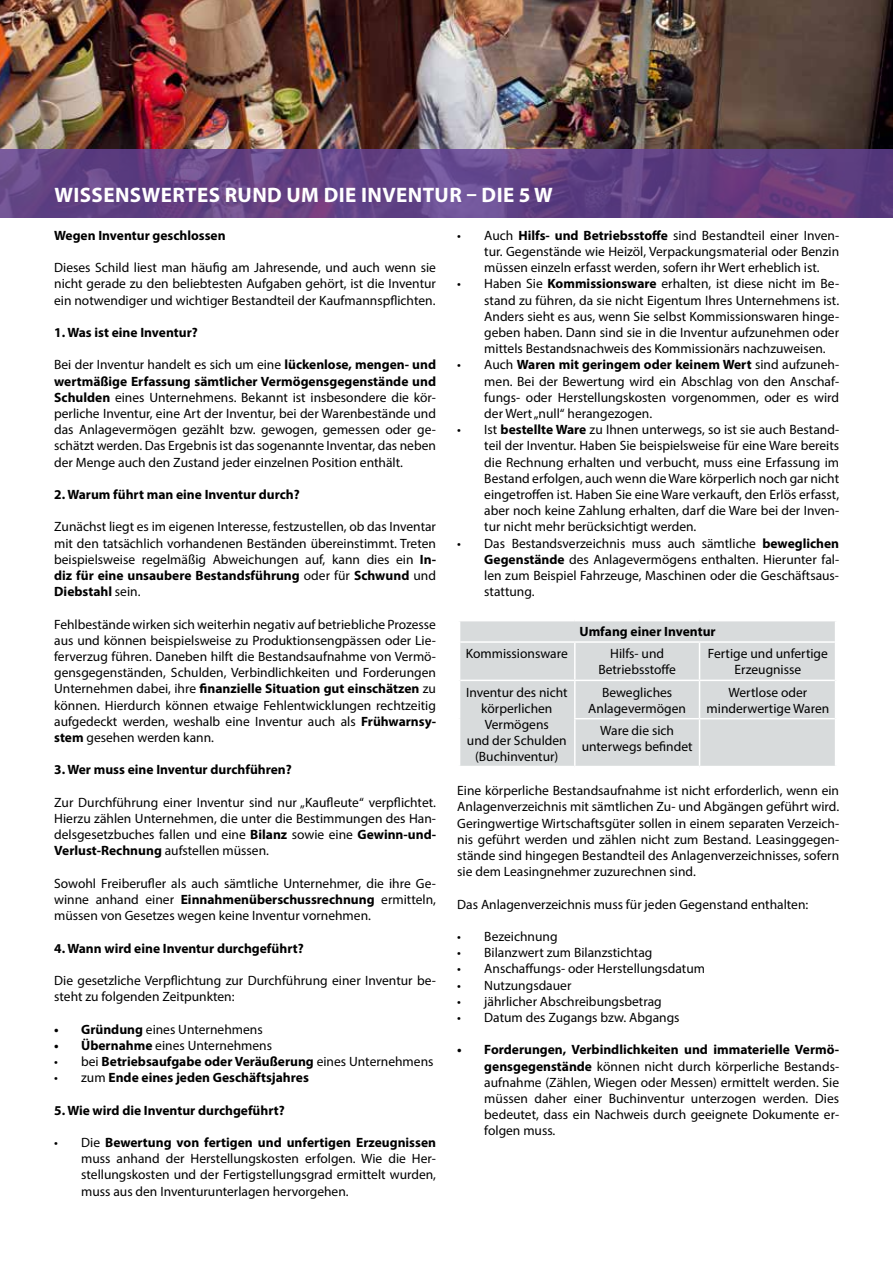
<style>
.page{position:relative;width:893px;height:1263px;background:#fff}
.page>*{position:absolute;margin:0;border:0;box-sizing:border-box;transform-origin:0 0}
.t1{font:700 21px "Myriad Pro";letter-spacing:.02em;color:#fff}
.t2{font:13.5px/16.2px "Myriad Pro";color:#000;text-align:justify}
.t3{font:700 13.5px "Myriad Pro";color:#000}
.s1{font-weight:700}
.s2{font-weight:400}
</style>
<div class="page">
<img style="left:0;top:0;width:893px;height:150px">
<svg style="left:0;top:150px;width:893px;height:68px;background:#644284"></svg>
<div style="left:460px;top:621px;width:375px;height:145px;background:#d8dbdc"></div>
<hr style="left:460px;top:641px;width:115px;height:2px;background:#fff">
<hr style="left:575px;top:641px;width:124px;height:2px;background:#fff">
<hr style="left:574px;top:643px;width:2px;height:37px;background:#fff">
<hr style="left:699px;top:641px;width:136px;height:2px;background:#fff">
<hr style="left:699px;top:643px;width:1px;height:37px;background:#fff">
<hr style="left:460px;top:680px;width:115px;height:1px;background:#fff">
<hr style="left:575px;top:680px;width:124px;height:1px;background:#fff">
<hr style="left:574px;top:681px;width:2px;height:37px;background:#fff">
<hr style="left:699px;top:680px;width:136px;height:1px;background:#fff">
<hr style="left:699px;top:681px;width:1px;height:37px;background:#fff">
<hr style="left:574px;top:718px;width:125px;height:1px;background:#fff">
<hr style="left:574px;top:719px;width:2px;height:47px;background:#fff">
<hr style="left:699px;top:718px;width:136px;height:1px;background:#fff">
<hr style="left:699px;top:719px;width:1px;height:47px;background:#fff">
<h1 class="t1" style="left:54px;top:181px;width:500px">WISSENSWERTES RUND UM DIE INVENTUR – DIE 5 W</h1>
<p class="t3" style="left:54px;top:226px;width:173px">Wegen Inventur geschlossen</p>
<p class="t2" style="left:54px;top:259px;width:383px">Dieses Schild liest man häufig am Jahresende, und auch wenn sie nicht gerade zu den beliebtesten Aufgaben gehört, ist die Inventur ein notwendiger und wichtiger Bestandteil der Kaufmannspflichten.</p>
<p class="t3" style="left:54px;top:324px;width:145px">1. Was ist eine Inventur?</p>
<p class="t2" style="left:54px;top:356px;width:383px">Bei der Inventur handelt es sich um eine <span class="s1">lückenlose, mengen- und wertmäßige Erfassung sämtlicher Vermögensgegenstände und Schulden</span> eines Unternehmens. Bekannt ist insbesondere die kör&shy;perliche Inventur, eine Art der Inventur, bei der Warenbestände und das Anlagevermögen gezählt bzw. gewogen, gemessen oder ge&shy;schätzt werden. Das Ergebnis ist das sogenannte Inventar, das neben der Menge auch den Zustand jeder einzelnen Position enthält.</p>
<p class="t3" style="left:54px;top:486px;width:247px">2. Warum führt man eine Inventur durch?</p>
<p class="t2" style="left:54px;top:518px;width:383px">Zunächst liegt es im eigenen Interesse, festzustellen, ob das Inventar mit den tatsächlich vorhandenen Beständen übereinstimmt. Treten beispielsweise regelmäßig Abweichungen auf, kann dies ein <span class="s1">In&shy;diz für eine unsaubere Bestandsführung</span> oder für <span class="s1">Schwund</span> und <span class="s1">Diebstahl</span> sein.</p>
<p class="t2" style="left:54px;top:616px;width:383px">Fehlbestände wirken sich weiterhin negativ auf betriebliche Prozesse aus und können beispielsweise zu Produktionsengpässen oder Lie&shy;ferverzug führen. Daneben hilft die Bestandsaufnahme von Vermö&shy;gensgegenständen, Schulden, Verbindlichkeiten und Forderungen Unternehmen dabei, ihre <span class="s1">finanzielle Situation gut einschätzen</span> zu können. Hierdurch können etwaige Fehlentwicklungen rechtzeitig aufgedeckt werden, weshalb eine Inventur auch als <span class="s1">Frühwarnsy&shy;stem</span> gesehen werden kann.</p>
<p class="t3" style="left:54px;top:761px;width:239px">3. Wer muss eine Inventur durchführen?</p>
<p class="t2" style="left:54px;top:794px;width:383px">Zur Durchführung einer Inventur sind nur „Kaufleute“ verpflichtet.<br>Hierzu zählen Unternehmen, die unter die Bestimmungen des Han&shy;delsgesetzbuches fallen und eine <span class="s1">Bilanz</span> sowie eine <span class="s1">Gewinn-und-Verlust-Rechnung</span> aufstellen müssen.</p>
<p class="t2" style="left:54px;top:875px;width:383px">Sowohl Freiberufler als auch sämtliche Unternehmer, die ihre Ge&shy;winne anhand einer <span class="s1">Einnahmenüberschussrechnung</span> ermitteln, müssen von Gesetzes wegen keine Inventur vornehmen.</p>
<p class="t3" style="left:54px;top:939px;width:251px">4. Wann wird eine Inventur durchgeführt?</p>
<p class="t2" style="left:54px;top:972px;width:383px">Die gesetzliche Verpflichtung zur Durchführung einer Inventur be&shy;steht zu folgenden Zeitpunkten:</p>
<p class="t2" style="left:54px;top:1021px;width:210px"><span class="s1">• Gründung</span> eines Unternehmens</p>
<p class="t2" style="left:54px;top:1037px;width:219px"><span class="s1">• Übernahme</span> eines Unternehmens</p>
<p class="t3" style="left:54px;top:1053px;width:381px"><span class="s2">• bei</span> Betriebsaufgabe oder Veräußerung <span class="s2">eines Unternehmens</span></p>
<p class="t3" style="left:54px;top:1069px;width:256px"><span class="s2">• zum</span> Ende eines jeden Geschäftsjahres</p>
<p class="t3" style="left:54px;top:1101px;width:232px">5. Wie wird die Inventur durchgeführt?</p>
<p class="t2" style="left:81px;top:1134px;width:356px;text-indent:-27px">• Die <span class="s1">Bewertung von fertigen und unfertigen Erzeugnissen </span>muss anhand der Herstellungskosten erfolgen. Wie die Her&shy;stellungskosten und der Fertigstellungsgrad ermittelt wurden, muss aus den Inventurunterlagen hervorgehen.</p>
<p class="t2" style="left:484px;top:227px;width:356px;text-indent:-27px">• Auch <span class="s1">Hilfs- und Betriebsstoffe</span> sind Bestandteil einer Inven&shy;tur. Gegenstände wie Heizöl, Verpackungsmaterial oder Benzin müssen einzeln erfasst werden, sofern ihr Wert erheblich ist.</p>
<p class="t2" style="left:484px;top:275px;width:356px;text-indent:-27px">• Haben Sie <span class="s1">Kommissionsware</span> erhalten, ist diese nicht im Be&shy;stand zu führen, da sie nicht Eigentum Ihres Unternehmens ist.<br>Anders sieht es aus, wenn Sie selbst Kommissionswaren hinge&shy;geben haben. Dann sind sie in die Inventur aufzunehmen oder mittels Bestandsnachweis des Kommissionärs nachzuweisen.</p>
<p class="t2" style="left:484px;top:356px;width:356px;text-indent:-27px">• Auch <span class="s1">Waren mit geringem oder keinem Wert</span> sind aufzuneh&shy;men. Bei der Bewertung wird ein Abschlag von den Anschaf&shy;fungs- oder Herstellungskosten vorgenommen, oder es wird der Wert „null“ herangezogen.</p>
<p class="t2" style="left:484px;top:421px;width:356px;text-indent:-27px">• Ist <span class="s1">bestellte Ware</span> zu Ihnen unterwegs, so ist sie auch Bestand&shy;teil der Inventur. Haben Sie beispielsweise für eine Ware bereits die Rechnung erhalten und verbucht, muss eine Erfassung im Bestand erfolgen, auch wenn die Ware körperlich noch gar nicht eingetroffen ist. Haben Sie eine Ware verkauft, den Erlös erfasst, aber noch keine Zahlung erhalten, darf die Ware bei der Inven&shy;tur nicht mehr berücksichtigt werden.</p>
<p class="t2" style="left:484px;top:535px;width:356px;text-indent:-27px">• Das Bestandsverzeichnis muss auch sämtliche <span class="s1">beweglichen Gegenstände</span> des Anlagevermögens enthalten. Hierunter fal&shy;len zum Beispiel Fahrzeuge, Maschinen oder die Geschäftsaus&shy;stattung.</p>
<p class="t3" style="left:579px;top:623px;width:138px">Umfang einer Inventur</p>
<p class="t2" style="left:466px;top:645px;width:103px">Kommissionsware</p>
<p class="t2" style="left:598px;top:645px;width:79px;text-align:center">Hilfs- und<br>Betriebsstoffe</p>
<p class="t2" style="left:708px;top:645px;width:122px;text-align:center">Fertige und unfertige<br>Erzeugnisse</p>
<p class="t2" style="left:466px;top:684px;width:103px;text-align:center">Inventur des nicht körperlichen<br>Vermögens<br>und der Schulden (Buchinventur)</p>
<p class="t2" style="left:588px;top:684px;width:99px;text-align:center">Bewegliches<br>Anlagevermögen</p>
<p class="t2" style="left:707px;top:684px;width:124px;text-align:center">Wertlose oder minderwertige Waren</p>
<p class="t2" style="left:582px;top:722px;width:112px;text-align:center">Ware die sich unterwegs befindet</p>
<p class="t2" style="left:457px;top:782px;width:383px">Eine körperliche Bestandsaufnahme ist nicht erforderlich, wenn ein Anlagenverzeichnis mit sämtlichen Zu- und Abgängen geführt wird.<br>Geringwertige Wirtschaftsgüter sollen in einem separaten Verzeich&shy;nis geführt werden und zählen nicht zum Bestand. Leasinggegen&shy;stände sind hingegen Bestandteil des Anlagenverzeichnisses, sofern sie dem Leasingnehmer zuzurechnen sind.</p>
<p class="t2" style="left:457px;top:896px;width:353px">Das Anlagenverzeichnis muss für jeden Gegenstand enthalten:</p>
<p class="t2" style="left:457px;top:928px;width:102px">• Bezeichnung</p>
<p class="t2" style="left:457px;top:944px;width:197px">• Bilanzwert zum Bilanzstichtag</p>
<p class="t2" style="left:457px;top:960px;width:249px">• Anschaffungs- oder Herstellungsdatum</p>
<p class="t2" style="left:457px;top:977px;width:116px">• Nutzungsdauer</p>
<p class="t2" style="left:457px;top:993px;width:206px">• jährlicher Abschreibungsbetrag</p>
<p class="t2" style="left:457px;top:1009px;width:224px">• Datum des Zugangs bzw. Abgangs</p>
<p class="t2" style="left:484px;top:1041px;width:356px;text-indent:-27px"><span class="s1">• Forderungen, Verbindlichkeiten und immaterielle Vermö&shy;gensgegenstände</span> können nicht durch körperliche Bestands&shy;aufnahme (Zählen, Wiegen oder Messen) ermittelt werden. Sie müssen daher einer Buchinventur unterzogen werden. Dies bedeutet, dass ein Nachweis durch geeignete Dokumente er&shy;folgen muss.</p>
</div>
